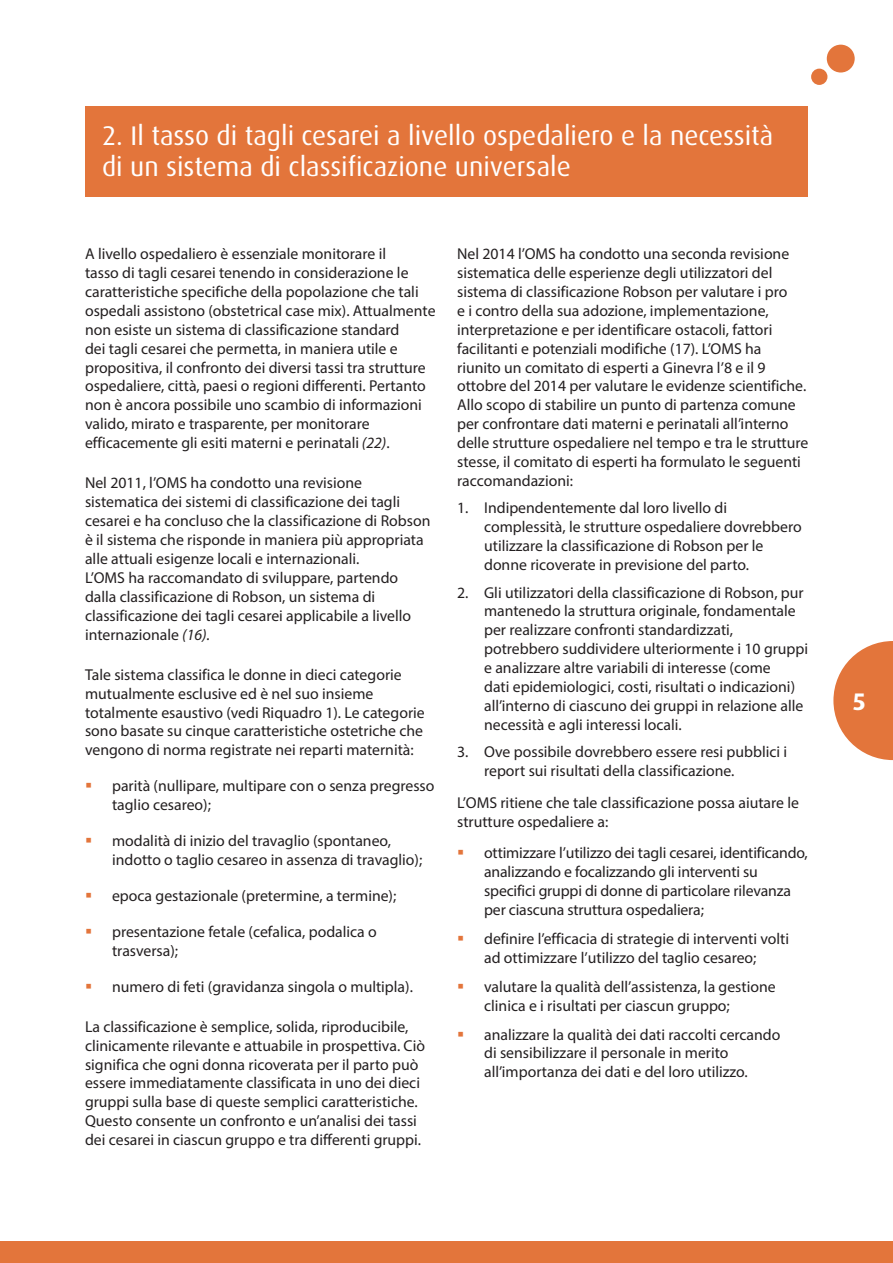
<style>
.page{position:relative;width:893px;height:1263px;background:#fff}
.page>*{position:absolute;margin:0;border:0;box-sizing:border-box;transform-origin:0 0}
.Heading_3{font:27px/31.5px "Dax Pro";color:#fff}
.t1{font:700 24px "Dax Pro";color:#fff}
.Body_text{font:15.75px/18.9px "Myriad Pro";color:#231f20}
.s1{font-style:italic}
</style>
<div class="page">
<svg style="left:833px;top:641px;width:60px;height:119px"></svg>
<div style="left:827px;top:45px;width:28px;height:28px;background:#e3753b;border-radius:50%"></div>
<div style="left:811px;top:69px;width:16px;height:16px;background:#e3753b;border-radius:50%"></div>
<div style="left:0;top:1241px;width:893px;height:22px;background:#e3753b"></div>
<div style="left:85px;top:106px;width:723px;height:91px;background:#e3753b"></div>
<p class="Heading_3" style="left:102px;top:119px;width:673px">2. Il tasso di tagli cesarei a livello ospedaliero e la necessità di un sistema di classificazione universale</p>
<p class="Body_text" style="left:85px;top:244px;width:352px">A livello ospedaliero è essenziale monitorare il<br>tasso di tagli cesarei tenendo in considerazione le caratteristiche specifiche della popolazione che tali ospedali assistono (obstetrical case mix). Attualmente non esiste un sistema di classificazione standard<br>dei tagli cesarei che permetta, in maniera utile e propositiva, il confronto dei diversi tassi tra strutture ospedaliere, città, paesi o regioni differenti. Pertanto non è ancora possibile uno scambio di informazioni valido, mirato e trasparente, per monitorare efficacemente gli esiti materni e perinatali <span class="s1">(22)</span>.</p>
<p class="Body_text" style="left:85px;top:473px;width:347px">Nel 2011, l’OMS ha condotto una revisione sistematica dei sistemi di classificazione dei tagli cesarei e ha concluso che la classificazione di Robson è il sistema che risponde in maniera più appropriata alle attuali esigenze locali e internazionali.<br>L’OMS ha raccomandato di sviluppare, partendo dalla classificazione di Robson, un sistema di classificazione dei tagli cesarei applicabile a livello internazionale <span class="s1">(16).</span></p>
<p class="Body_text" style="left:85px;top:665px;width:341px">Tale sistema classifica le donne in dieci categorie mutualmente esclusive ed è nel suo insieme totalmente esaustivo (vedi Riquadro 1). Le categorie sono basate su cinque caratteristiche ostetriche che vengono di norma registrate nei reparti maternità:</p>
<p class="Body_text" style="left:112px;top:776px;width:324px">parità (nullipare, multipare con o senza pregresso taglio cesareo);</p>
<p class="Body_text" style="left:112px;top:831px;width:312px">modalità di inizio del travaglio (spontaneo, indotto o taglio cesareo in assenza di travaglio);</p>
<p class="Body_text" style="left:112px;top:886px;width:286px">epoca gestazionale (pretermine, a termine);</p>
<p class="Body_text" style="left:112px;top:922px;width:266px">presentazione fetale (cefalica, podalica o trasversa);</p>
<p class="Body_text" style="left:112px;top:977px;width:302px">numero di feti (gravidanza singola o multipla).</p>
<p class="Body_text" style="left:85px;top:1017px;width:341px">La classificazione è semplice, solida, riproducibile, clinicamente rilevante e attuabile in prospettiva. Ciò significa che ogni donna ricoverata per il parto può essere immediatamente classificata in uno dei dieci gruppi sulla base di queste semplici caratteristiche.<br>Questo consente un confronto e un’analisi dei tassi dei cesarei in ciascun gruppo e tra differenti gruppi.</p>
<p class="Body_text" style="left:457px;top:244px;width:353px">Nel 2014 l’OMS ha condotto una seconda revisione sistematica delle esperienze degli utilizzatori del sistema di classificazione Robson per valutare i pro<br>e i contro della sua adozione, implementazione, interpretazione e per identificare ostacoli, fattori facilitanti e potenziali modifiche (17). L’OMS ha riunito un comitato di esperti a Ginevra l’8 e il 9 ottobre del 2014 per valutare le evidenze scientifiche.<br>Allo scopo di stabilire un punto di partenza comune per confrontare dati materni e perinatali all’interno delle strutture ospedaliere nel tempo e tra le strutture stesse, il comitato di esperti ha formulato le seguenti raccomandazioni:</p>
<p class="Body_text" style="left:484px;top:498px;width:319px;text-indent:-27px">1. Indipendentemente dal loro livello di complessità, le strutture ospedaliere dovrebbero utilizzare la classificazione di Robson per le donne ricoverate in previsione del parto.</p>
<p class="Body_text" style="left:484px;top:582px;width:326px;text-indent:-27px">2. Gli utilizzatori della classificazione di Robson, pur mantenedo la struttura originale, fondamentale per realizzare confronti standardizzati, potrebbero suddividere ulteriormente i 10 gruppi e analizzare altre variabili di interesse (come<br>dati epidemiologici, costi, risultati o indicazioni) all’interno di ciascuno dei gruppi in relazione alle necessità e agli interessi locali.</p>
<p class="Body_text" style="left:484px;top:742px;width:305px;text-indent:-27px">3. Ove possibile dovrebbero essere resi pubblici i report sui risultati della classificazione.</p>
<p class="Body_text" style="left:457px;top:793px;width:343px">L’OMS ritiene che tale classificazione possa aiutare le strutture ospedaliere a:</p>
<p class="Body_text" style="left:484px;top:843px;width:325px">ottimizzare l’utilizzo dei tagli cesarei, identificando, analizzando e focalizzando gli interventi su specifici gruppi di donne di particolare rilevanza per ciascuna struttura ospedaliera;</p>
<p class="Body_text" style="left:484px;top:929px;width:306px">definire l’efficacia di strategie di interventi volti ad ottimizzare l’utilizzo del taglio cesareo;</p>
<p class="Body_text" style="left:484px;top:977px;width:293px">valutare la qualità dell’assistenza, la gestione clinica e i risultati per ciascun gruppo;</p>
<p class="Body_text" style="left:484px;top:1024px;width:298px">analizzare la qualità dei dati raccolti cercando di sensibilizzare il personale in merito all’importanza dei dati e del loro utilizzo.</p>
<h2 class="t1" style="left:853px;top:686px;width:15px">5</h2>
</div>
